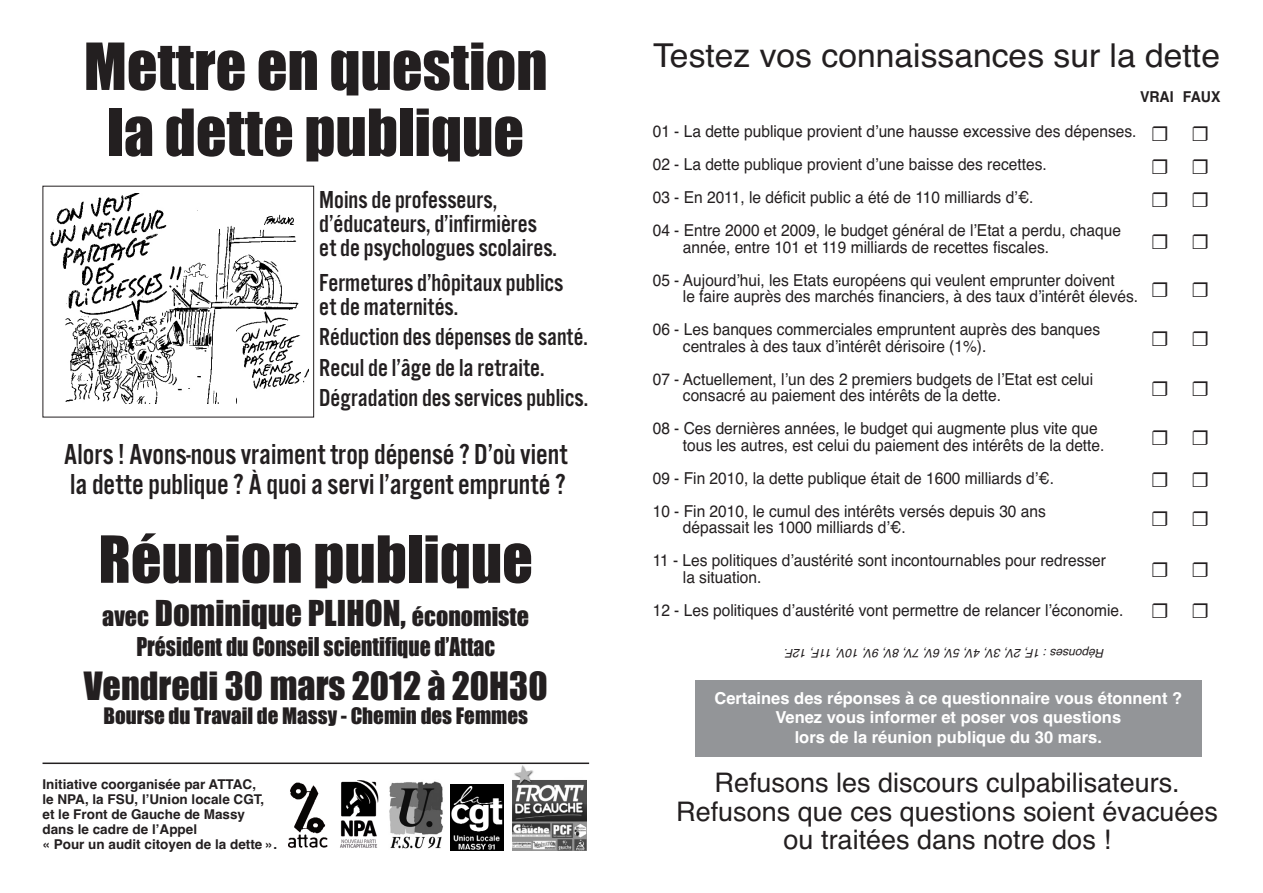
<style>
.page{position:relative;width:1263px;height:893px;background:#fff}
.page>*{position:absolute;margin:0;border:0;box-sizing:border-box;transform-origin:0 0}
.t1{font:60px/66px "Impact";color:#231f20;text-align:center}
.t2{font:36px "Impact";color:#231f20}
.t3{font:33px "Helvetica";color:#231f20}
.t4{font:33px "Impact";color:#231f20}
.t5{font:30px/30px "Alternate Got No 3 D";color:#231f20}
.t6{font:27px/28.5px "Helvetica";color:#231f20;text-align:center}
.t7{font:700 27px/49.1px "Menlo";color:#231f20;text-align:justify}
.t8{font:25.5px/24px "Alternate Got No 3 D";color:#231f20}
.t9{font:24px "Impact";color:#231f20;scale:.9 1}
.t10{font:21px "Impact";color:#231f20}
.t11{font:16.5px/33px "Helvetica";color:#231f20;scale:.94 1}
.t12{font:700 16.5px/19.8px "Helvetica";color:#fff;text-align:center}
.t13{font:700 15px "Helvetica";color:#231f20;scale:.94 1}
.t14{font:700 13.5px/15px "Helvetica";color:#231f20}
.t15{font:italic 12px "Helvetica";color:#231f20}
.s1{font-size:24px}
</style>
<div class="page">
<div style="left:695px;top:680px;width:506px;height:77px;background:#939598"></div>
<img style="left:288px;top:782px;width:40px;height:66px">
<img style="left:512px;top:764px;width:75px;height:86px">
<img style="left:340px;top:780px;width:39px;height:68px">
<img style="left:50px;top:193px;width:258px;height:211px">
<img style="left:450px;top:784px;width:54px;height:66px">
<hr style="left:43px;top:762px;width:546px;height:2px;background:#231f20">
<img style="left:389px;top:781px;width:54px;height:68px">
<h1 class="t1" style="left:84px;top:38px;width:465px">Mettre en question la dette publique</h1>
<h3 class="t8" style="left:319px;top:190px;width:239px">Moins de professeurs, d’éducateurs, d’infirmières et de psychologues scolaires.</h3>
<h3 class="t8" style="left:319px;top:272px;width:246px">Fermetures d’hôpitaux publics et de maternités.</h3>
<h3 class="t8" style="left:319px;top:324px;width:270px;line-height:30.6px">Réduction des dépenses de santé.<br>Recul de l’âge de la retraite.<br>Dégradation des services publics.</h3>
<h3 class="t5" style="left:64px;top:442px;width:505px">Alors ! Avons-nous vraiment trop dépensé ? D’où vient la dette publique ? À quoi a servi l’argent emprunté ?</h3>
<h1 class="t1" style="left:99px;top:531px;width:436px">Réunion publique</h1>
<h3 class="t4" style="left:102px;top:603px;width:428px"><span class="s1">avec</span> Dominique PLIHON, <span class="s1">économiste</span></h3>
<h3 class="t9" style="left:136px;top:639px;width:400px">Président du Conseil scientifique d’Attac</h3>
<h2 class="t2" style="left:84px;top:674px;width:465px">Vendredi 30 mars 2012 à 20H30</h2>
<p class="t10" style="left:103px;top:709px;width:426px">Bourse du Travail de Massy - Chemin des Femmes</p>
<p class="t14" style="left:43px;top:778px;width:236px">Initiative coorganisée par ATTAC,<br>le NPA, la FSU, lʼUnion locale CGT, et le Front de Gauche de Massy dans le cadre de lʼAppel<br>« Pour un audit citoyen de la dette ».</p>
<h3 class="t3" style="left:653px;top:44px;width:568px">Testez vos connaissances sur la dette</h3>
<p class="t13" style="left:1140px;top:91px;width:87px">VRAI FAUX</p>
<h3 class="t7" style="left:1192px;top:117px;width:18px;line-height:33px">❐ ❐ ❐</h3>
<h3 class="t7" style="left:1192px;top:217px;width:18px">❐ ❐ ❐ ❐ ❐</h3>
<h3 class="t7" style="left:1192px;top:460px;width:18px;line-height:39px">❐ ❐</h3>
<h3 class="t7" style="left:1192px;top:550px;width:18px;line-height:40.5px">❐ ❐</h3>
<p class="t11" style="left:653px;top:117px;width:516px">01 - La dette publique provient dʼune hausse excessive des dépenses.<br>02 - La dette publique provient dʼune baisse des recettes.<br>03 - En 2011, le déficit public a été de 110 milliards dʼ€.<br>04 - Entre 2000 et 2009, le budget général de lʼEtat a perdu, chaque</p>
<p class="t11" style="left:653px;top:232px;width:493px;text-indent:30px">année, entre 101 et 119 milliards de recettes fiscales.<br>05 - Aujourdʼhui, les Etats européens qui veulent emprunter doivent</p>
<p class="t11" style="left:653px;top:282px;width:518px;text-indent:30px">le faire auprès des marchés financiers, à des taux dʼintérêt élevés.<br>06 - Les banques commerciales empruntent auprès des banques</p>
<p class="t11" style="left:653px;top:331px;width:470px;text-indent:30px">centrales à des taux dʼintérêt dérisoire (1%).<br>07 - Actuellement, lʼun des 2 premiers budgets de lʼEtat est celui</p>
<p class="t11" style="left:653px;top:381px;width:475px;text-indent:30px">consacré au paiement des intérêts de la dette.<br>08 - Ces dernières années, le budget qui augmente plus vite que</p>
<p class="t11" style="left:653px;top:430px;width:482px;text-indent:30px">tous les autres, est celui du paiement des intérêts de la dette.<br>09 - Fin 2010, la dette publique était de 1600 milliards dʼ€.<br>10 - Fin 2010, le cumul des intérêts versés depuis 30 ans</p>
<p class="t11" style="left:653px;top:513px;width:484px;text-indent:30px">dépassait les 1000 milliards dʼ€.<br>11 - Les politiques dʼaustérité sont incontournables pour redresser</p>
<p class="t11" style="left:653px;top:562px;width:502px;text-indent:30px">la situation.<br>12 - Les politiques dʼaustérité vont permettre de relancer lʼéconomie.</p>
<h3 class="t7" style="left:1152px;top:117px;width:18px;line-height:33px">❐ ❐ ❐</h3>
<h3 class="t7" style="left:1152px;top:217px;width:18px">❐ ❐ ❐ ❐ ❐</h3>
<h3 class="t7" style="left:1152px;top:460px;width:18px;line-height:39px">❐ ❐</h3>
<h3 class="t7" style="left:1152px;top:550px;width:18px;line-height:40.5px">❐ ❐</h3>
<p class="t15" style="left:1105px;top:658px;width:322px;rotate:-180deg">Réponses : 1F, 2V, 3V, 4V, 5V, 6V, 7V, 8V, 9V, 10V, 11F, 12F.</p>
<p class="t12" style="left:714px;top:689px;width:469px">Certaines des réponses à ce questionnaire vous étonnent ?<br>Venez vous informer et poser vos questions<br>lors de la réunion publique du 30 mars.</p>
<h3 class="t6" style="left:676px;top:771px;width:543px">Refusons les discours culpabilisateurs.<br>Refusons que ces questions soient évacuées ou traitées dans notre dos !</h3>
</div>
